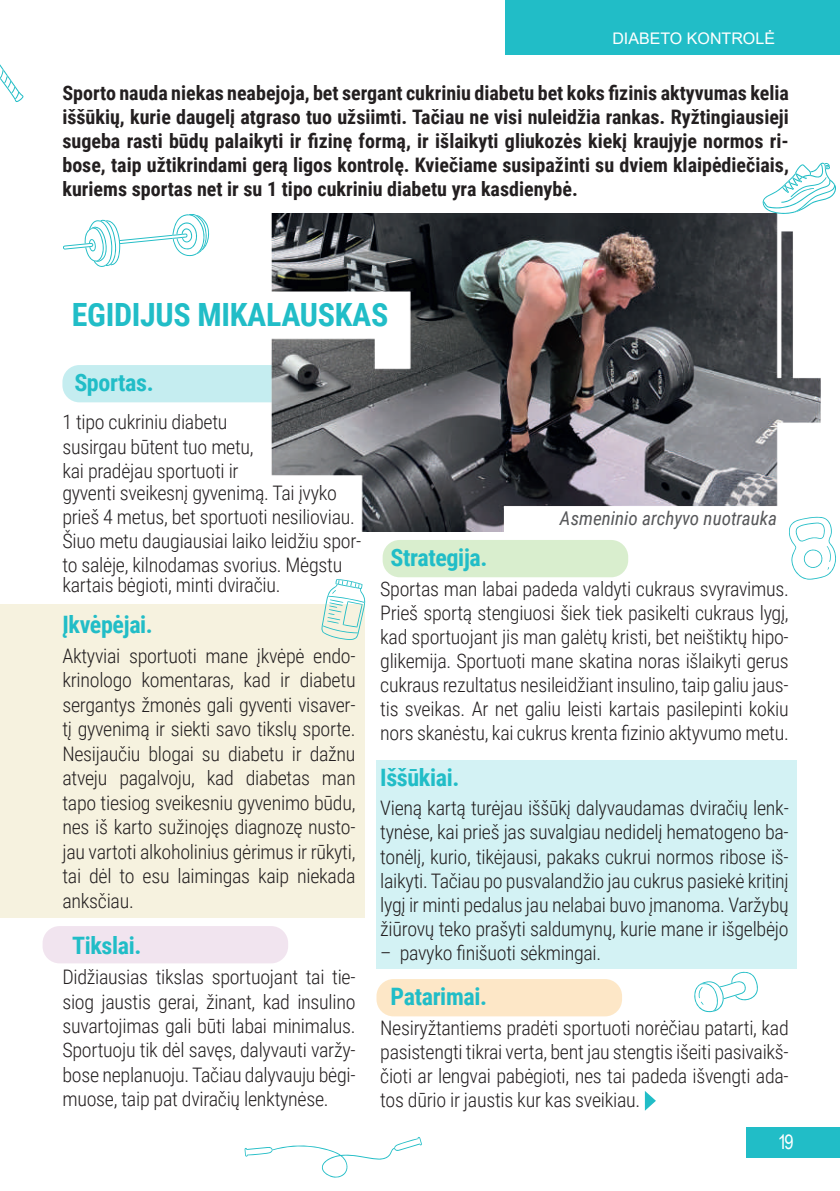
<style>
.page{position:relative;width:840px;height:1191px;background:#fff}
.page>*{position:absolute;margin:0;border:0;box-sizing:border-box;transform-origin:0 0}
.t1{font:700 32px "Roboto Condensed";letter-spacing:-.01em;color:#21bdc7}
.t2{font:700 24px "Roboto Condensed";letter-spacing:-.015em;color:#21bdc7}
.t3{font:300 20px/24px "Roboto Condensed";letter-spacing:-.015em;color:#231f20;text-align:justify}
.t4{font:700 20px/24px "Roboto Condensed";color:#231f20;text-align:justify}
.t5{font:20px "Arial Narrow";color:#fff}
.t6{font:italic 19px "Roboto Condensed";color:#57585a}
.t7{font:16px "Arial";letter-spacing:.035em;color:#fff}
.t8{font:16px "Arial";color:#fff}
</style>
<div class="page">
<div style="left:0;top:604px;width:365px;height:313px;background:#f6f2df"></div>
<div style="left:376px;top:979px;width:245px;height:37px;background:#fde7c7;border-radius:17px"></div>
<div style="left:376px;top:760px;width:420px;height:209px;background:#d3f2f4"></div>
<div style="left:382px;top:540px;width:246px;height:37px;background:#d9eece;border-radius:17px"></div>
<div style="left:43px;top:926px;width:245px;height:37px;background:#f1e4ef;border-radius:17px"></div>
<div style="left:62px;top:365px;width:293px;height:37px;background:#c5edf0;border-radius:17px"></div>
<div style="left:505px;top:0;width:334px;height:54px;background:#21bdc7"></div>
<div style="left:746px;top:1127px;width:93px;height:30px;background:#21bdc7"></div>
<img style="left:190px;top:214px;width:631px;height:317px">
<svg style="left:761px;top:162px;width:74px;height:52px"></svg>
<svg style="left:0;top:64px;width:23px;height:38px"></svg>
<svg style="left:63px;top:214px;width:146px;height:53px"></svg>
<svg style="left:694px;top:971px;width:63px;height:41px"></svg>
<svg style="left:788px;top:517px;width:47px;height:62px"></svg>
<svg style="left:244px;top:1137px;width:177px;height:41px"></svg>
<svg style="left:321px;top:579px;width:44px;height:61px"></svg>
<svg style="left:644px;top:1091px;width:11px;height:19px"></svg>
<p class="t8" style="left:612px;top:27px;width:164px">DIABETO KONTROLĖ</p>
<p class="t7" style="left:615px;top:34px;width:166px">PAŽVELKIME GILIAU</p>
<p class="t4" style="left:62px;top:80px;width:727px">Sporto nauda niekas neabejoja, bet sergant cukriniu diabetu bet koks fizinis aktyvumas kelia iššūkių, kurie daugelį atgraso tuo užsiimti. Tačiau ne visi nuleidžia rankas. Ryžtingiausieji sugeba rasti būdų palaikyti ir fizinę formą, ir išlaikyti gliukozės kiekį kraujyje normos ri&shy;bose, taip užtikrindami gerą ligos kontrolę. Kviečiame susipažinti su dviem klaipėdiečiais, kuriems sportas net ir su 1 tipo cukriniu diabetu yra kasdienybė.</p>
<h1 class="t1" style="left:72px;top:292px;width:318px">EGIDIJUS MIKALAUSKAS</h1>
<p class="t2" style="left:74px;top:365px;width:81px">Sportas.</p>
<p class="t3" style="left:62px;top:409px;width:193px;text-align:left">1 tipo cukriniu diabetu susirgau būtent tuo metu, kai pradėjau sportuoti ir</p>
<p class="t3" style="left:62px;top:480px;width:300px;text-align:left">gyventi sveikesnį gyvenimą. Tai įvyko prieš 4 metus, bet sportuoti nesilioviau.<br>Šiuo metu daugiausiai laiko leidžiu spor&shy;to salėje, kilnodamas svorius. Mėgstu</p>
<p class="t3" style="left:62px;top:572px;width:219px">kartais bėgioti, minti dviračiu.</p>
<p class="t2" style="left:62px;top:607px;width:92px">Įkvėpėjai.</p>
<p class="t3" style="left:62px;top:643px;width:294px">Aktyviai sportuoti mane įkvėpė endo&shy;krinologo komentaras, kad ir diabetu sergantys žmonės gali gyventi visaver&shy;tį gyvenimą ir siekti savo tikslų sporte.<br>Nesijaučiu blogai su diabetu ir dažnu atveju pagalvoju, kad diabetas man tapo tiesiog sveikesniu gyvenimo būdu, nes iš karto sužinojęs diagnozę nusto&shy;jau vartoti alkoholinius gėrimus ir rūkyti, tai dėl to esu laimingas kaip niekada anksčiau.</p>
<p class="t2" style="left:72px;top:928px;width:71px">Tikslai.</p>
<p class="t3" style="left:62px;top:964px;width:294px">Didžiausias tikslas sportuojant tai tie&shy;siog jaustis gerai, žinant, kad insulino suvartojimas gali būti labai minimalus.<br>Sportuoju tik dėl savęs, dalyvauti varžy&shy;bose neplanuoju. Tačiau dalyvauju bėgi&shy;muose, taip pat dviračių lenktynėse.</p>
<p class="t6" style="left:559px;top:504px;width:218px">Asmeninio archyvo nuotrauka</p>
<p class="t2" style="left:390px;top:541px;width:98px">Strategija.</p>
<p class="t3" style="left:380px;top:576px;width:410px">Sportas man labai padeda valdyti cukraus svyravimus.<br>Prieš sportą stengiuosi šiek tiek pasikelti cukraus lygį, kad sportuojant jis man galėtų kristi, bet neištiktų hipo&shy;glikemija. Sportuoti mane skatina noras išlaikyti gerus cukraus rezultatus nesileidžiant insulino, taip galiu jaus&shy;tis sveikas. Ar net galiu leisti kartais pasilepinti kokiu nors skanėstu, kai cukrus krenta fizinio aktyvumo metu.</p>
<p class="t2" style="left:380px;top:760px;width:81px">Iššūkiai.</p>
<p class="t3" style="left:380px;top:795px;width:410px">Vieną kartą turėjau iššūkį dalyvaudamas dviračių lenk&shy;tynėse, kai prieš jas suvalgiau nedidelį hematogeno ba&shy;tonėlį, kurio, tikėjausi, pakaks cukrui normos ribose iš&shy;laikyti. Tačiau po pusvalandžio jau cukrus pasiekė kritinį lygį ir minti pedalus jau nelabai buvo įmanoma. Varžybų žiūrovų teko prašyti saldumynų, kurie mane ir išgelbėjo</p>
<p class="t3" style="left:380px;top:939px;width:222px">– pavyko finišuoti sėkmingai.</p>
<p class="t2" style="left:390px;top:980px;width:98px">Patarimai.</p>
<p class="t3" style="left:380px;top:1015px;width:410px">Nesiryžtantiems pradėti sportuoti norėčiau patarti, kad pasistengti tikrai verta, bent jau stengtis išeiti pasivaikš&shy;čioti ar lengvai pabėgioti, nes tai padeda išvengti ada&shy;tos dūrio ir jaustis kur kas sveikiau.</p>
<p class="t5" style="left:777px;top:1127px;width:17px">19</p>
</div>
